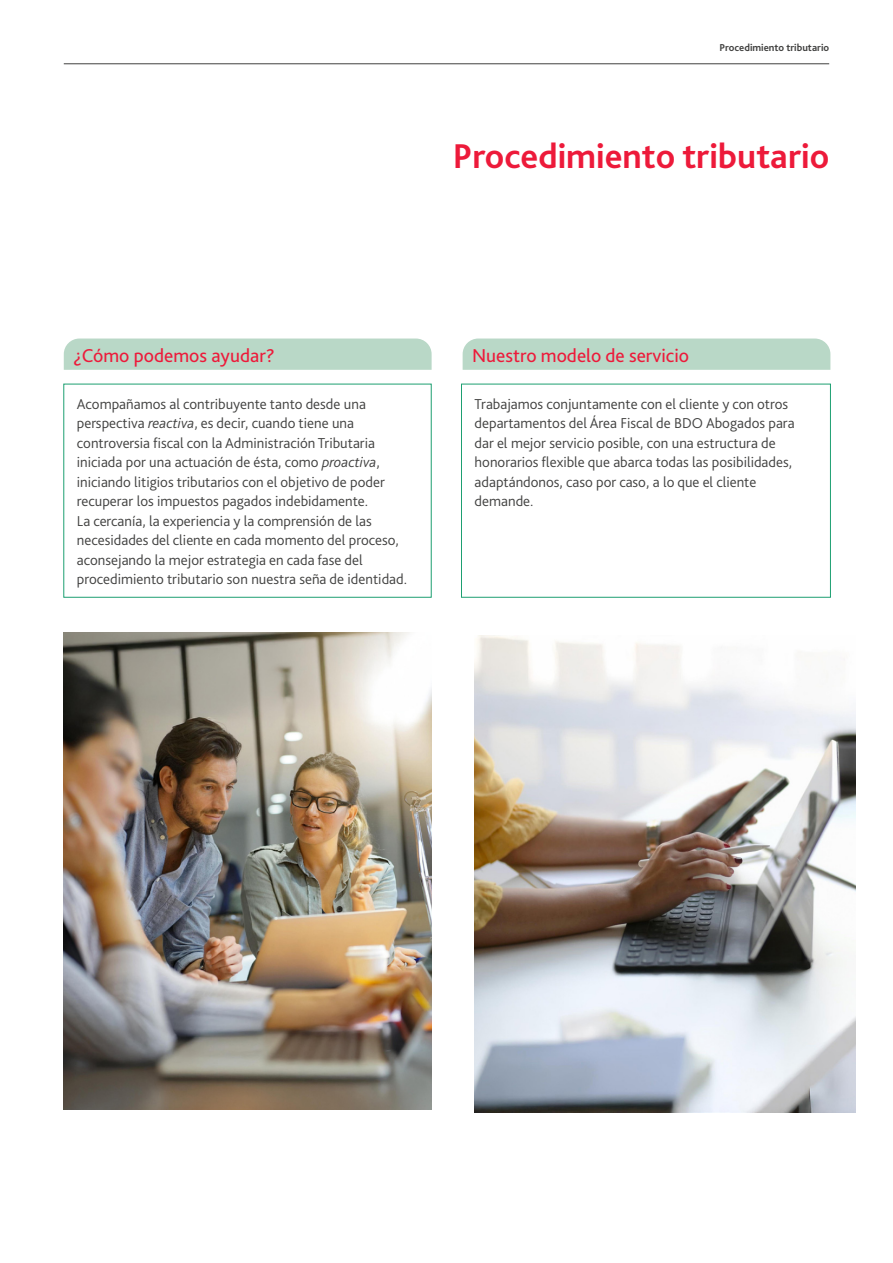
<style>
.page{position:relative;width:893px;height:1263px;background:#fff}
.page>*{position:absolute;margin:0;border:0;box-sizing:border-box;transform-origin:0 0}
.Main_page_title{font:700 36px "Bliss Pro";color:#ed1a3a}
.Main_Page_Subtitle{font:19.5px "Bliss Pro";color:#ed1a3a}
.Body_text{font:300 15px/19.5px "Bliss Pro";color:#414140}
.Page_Header{font:700 10.5px "Bliss Pro";color:#414140}
.s1{font-style:italic}
</style>
<div class="page">
<hr style="left:64px;top:63px;width:765px;height:1px;background:#414140">
<svg style="left:64px;top:338px;width:368px;height:32px;background:#bbd9c8"></svg>
<svg style="left:463px;top:338px;width:367px;height:32px;background:#bbd9c8"></svg>
<div style="left:63px;top:384px;width:369px;height:214px;border:1px solid #1d9f71"></div>
<div style="left:461px;top:384px;width:370px;height:214px;border:1px solid #1d9f71"></div>
<img style="left:64px;top:633px;width:368px;height:476px">
<img style="left:475px;top:636px;width:380px;height:476px">
<p class="Page_Header" style="left:719px;top:40px;width:111px">Procedimiento tributario</p>
<p class="Main_page_title" style="left:453px;top:133px;width:378px">Procedimiento tributario</p>
<p class="Main_Page_Subtitle" style="left:73px;top:343px;width:203px">¿Cómo podemos ayudar?</p>
<p class="Main_Page_Subtitle" style="left:472px;top:343px;width:219px">Nuestro modelo de servicio</p>
<p class="Body_text" style="left:77px;top:393px;width:332px">Acompañamos al contribuyente tanto desde una perspectiva <span class="s1">reactiva</span>, es decir, cuando tiene una controversia fiscal con la Administración Tributaria iniciada por una actuación de ésta, como <span class="s1">proactiva</span>, iniciando litigios tributarios con el objetivo de poder recuperar los impuestos pagados indebidamente.<br>La cercanía, la experiencia y la comprensión de las necesidades del cliente en cada momento del proceso, aconsejando la mejor estrategia en cada fase del procedimiento tributario son nuestra seña de identidad.</p>
<p class="Body_text" style="left:475px;top:393px;width:321px">Trabajamos conjuntamente con el cliente y con otros departamentos del Área Fiscal de BDO Abogados para dar el mejor servicio posible, con una estructura de honorarios flexible que abarca todas las posibilidades, adaptándonos, caso por caso, a lo que el cliente demande.</p>
</div>
